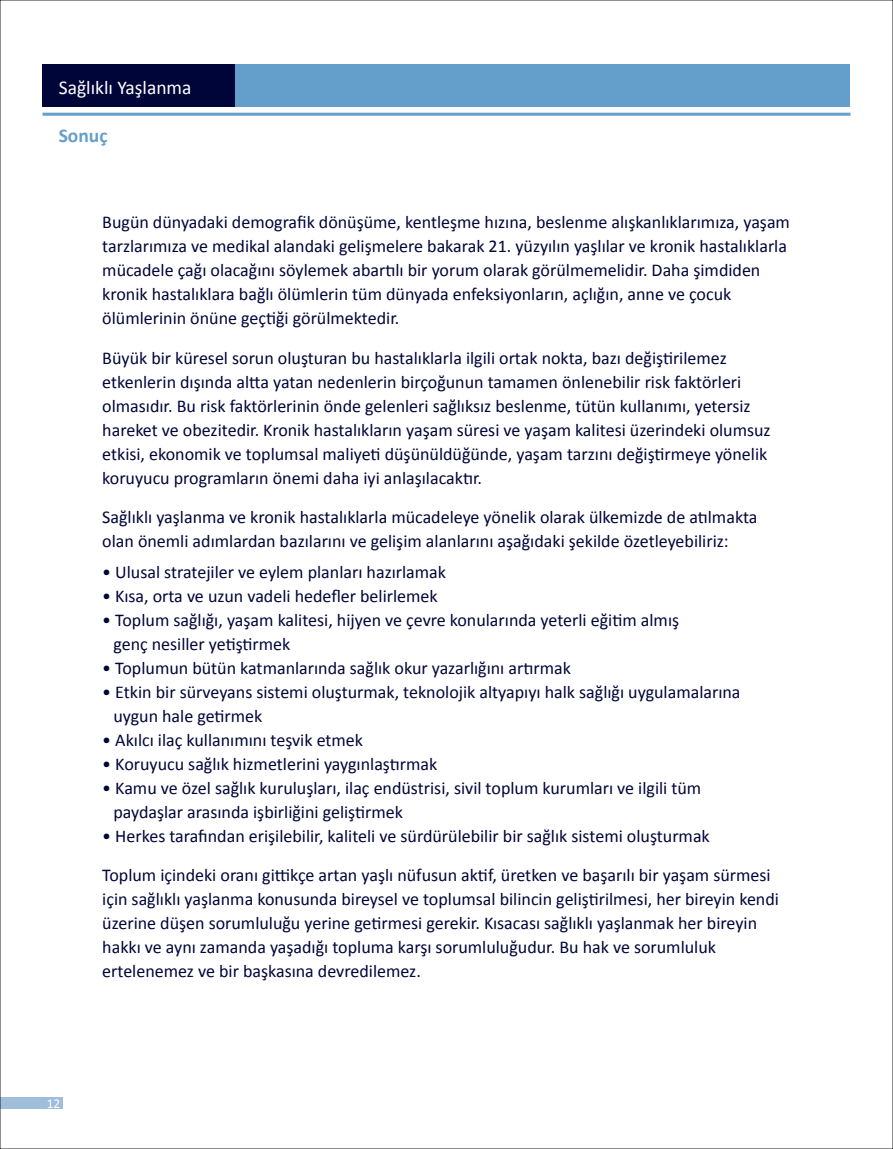
<style>
.page{position:relative;width:893px;height:1149px;background:#fff}
.page>*{position:absolute;margin:0;border:0;box-sizing:border-box;transform-origin:0 0}
.t1{font:19.5px "Calibri";color:#fff}
.t2{font:700 19.5px "Calibri";color:#649eca}
.t3{font:18px/24px "Calibri";color:#000539}
.t4{font:13.5px "Calibri";color:#fff}
</style>
<div class="page">
<div style="left:0;top:1097px;width:62px;height:11px;background:#9ebedc"></div>
<div style="left:43px;top:64px;width:807px;height:42px;background:#649eca"></div>
<div style="left:43px;top:64px;width:192px;height:42px;background:#000539"></div>
<hr style="left:43px;top:113px;width:807px;height:3px;background:#649eca">
<p class="t1" style="left:59px;top:75px;width:134px">Sağlıklı Yaşlanma</p>
<p class="t2" style="left:59px;top:123px;width:50px">Sonuç</p>
<p class="t3" style="left:102px;top:210px;width:689px">Bugün dünyadaki demografik dönüşüme, kentleşme hızına, beslenme alışkanlıklarımıza, yaşam tarzlarımıza ve medikal alandaki gelişmelere bakarak 21. yüzyılın yaşlılar ve kronik hastalıklarla mücadele çağı olacağını söylemek abartılı bir yorum olarak görülmemelidir. Daha şimdiden kronik hastalıklara bağlı ölümlerin tüm dünyada enfeksiyonların, açlığın, anne ve çocuk ölümlerinin önüne geçtiği görülmektedir.</p>
<p class="t3" style="left:102px;top:345px;width:670px">Büyük bir küresel sorun oluşturan bu hastalıklarla ilgili ortak nokta, bazı değiştirilemez etkenlerin dışında altta yatan nedenlerin birçoğunun tamamen önlenebilir risk faktörleri olmasıdır. Bu risk faktörlerinin önde gelenleri sağlıksız beslenme, tütün kullanımı, yetersiz hareket ve obezitedir. Kronik hastalıkların yaşam süresi ve yaşam kalitesi üzerindeki olumsuz etkisi, ekonomik ve toplumsal maliyeti düşünüldüğünde, yaşam tarzını değiştirmeye yönelik koruyucu programların önemi daha iyi anlaşılacaktır.</p>
<p class="t3" style="left:102px;top:504px;width:657px">Sağlıklı yaşlanma ve kronik hastalıklarla mücadeleye yönelik olarak ülkemizde de atılmakta olan önemli adımlardan bazılarını ve gelişim alanlarını aşağıdaki şekilde özetleyebiliriz:</p>
<p class="t3" style="left:102px;top:560px;width:345px">• Ulusal stratejiler ve eylem planları hazırlamak</p>
<p class="t3" style="left:102px;top:584px;width:337px">• Kısa, orta ve uzun vadeli hedefler belirlemek</p>
<p class="t3" style="left:113px;top:608px;width:567px;text-indent:-11px">• Toplum sağlığı, yaşam kalitesi, hijyen ve çevre konularında yeterli eğitim almış genç nesiller yetiştirmek</p>
<p class="t3" style="left:102px;top:656px;width:470px">• Toplumun bütün katmanlarında sağlık okur yazarlığını artırmak</p>
<p class="t3" style="left:113px;top:680px;width:629px;text-indent:-11px">• Etkin bir sürveyans sistemi oluşturmak, teknolojik altyapıyı halk sağlığı uygulamalarına uygun hale getirmek</p>
<p class="t3" style="left:102px;top:728px;width:262px">• Akılcı ilaç kullanımını teşvik etmek</p>
<p class="t3" style="left:102px;top:752px;width:337px">• Koruyucu sağlık hizmetlerini yaygınlaştırmak</p>
<p class="t3" style="left:113px;top:776px;width:589px;text-indent:-11px">• Kamu ve özel sağlık kuruluşları, ilaç endüstrisi, sivil toplum kurumları ve ilgili tüm paydaşlar arasında işbirliğini geliştirmek</p>
<p class="t3" style="left:102px;top:816px;width:670px;line-height:39px">• Herkes tarafından erişilebilir, kaliteli ve sürdürülebilir bir sağlık sistemi oluşturmak<br>Toplum içindeki oranı gittikçe artan yaşlı nüfusun aktif, üretken ve başarılı bir yaşam sürmesi</p>
<p class="t3" style="left:102px;top:887px;width:678px">için sağlıklı yaşlanma konusunda bireysel ve toplumsal bilincin geliştirilmesi, her bireyin kendi üzerine düşen sorumluluğu yerine getirmesi gerekir. Kısacası sağlıklı yaşlanmak her bireyin hakkı ve aynı zamanda yaşadığı topluma karşı sorumluluğudur. Bu hak ve sorumluluk ertelenemez ve bir başkasına devredilemez.</p>
<p class="t4" style="left:47px;top:1094px;width:15px">12</p>
</div>
